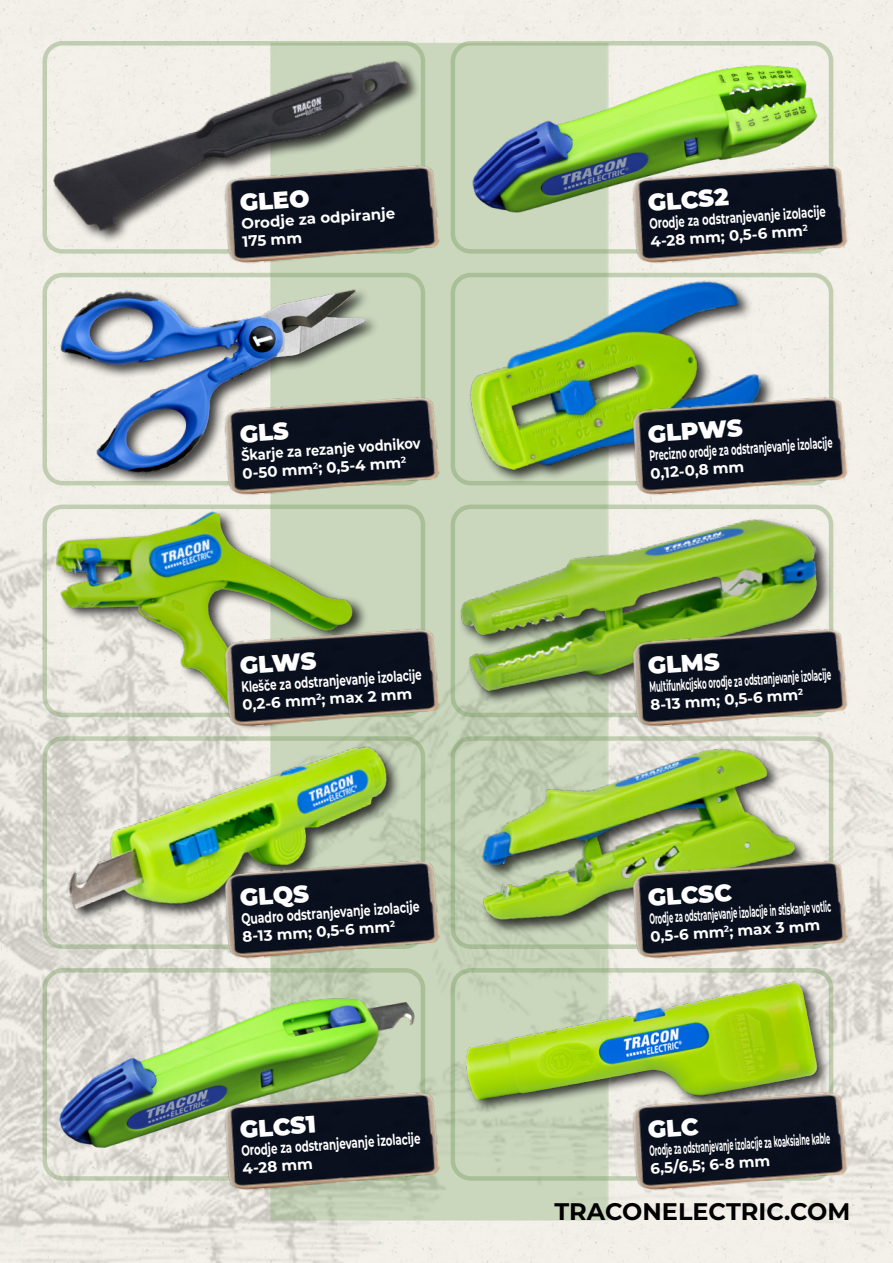
<style>
.page{position:relative;width:893px;height:1263px;background:#fff}
.page>*{position:absolute;margin:0;border:0;box-sizing:border-box;transform-origin:0 0}
.t1{font:900 24px "Montserrat";color:#fff}
.t2{font:700 24px "Montserrat";color:#000}
.t3{font:700 15px/18px "Montserrat";color:#fff;scale:.45 1}
.t4{font:700 15px/18px "Montserrat";color:#fff;scale:.47 1}
.t5{font:700 15px/18px "Montserrat";color:#fff;scale:.43 1}
.t6{font:700 15px/18px "Montserrat";color:#fff;scale:.55 1}
.t7{font:700 15px/18px "Montserrat";color:#fff;scale:.67 1}
.t8{font:700 15px/18px "Montserrat";color:#fff;scale:.69 1}
.t9{font:700 15px/18px "Montserrat";color:#fff;scale:.72 1}
.t10{font:700 15px/18px "Montserrat";color:#fff;scale:.86 1}
.t11{font:700 15px/18px "Montserrat";color:#fff;scale:.68 1}
.t12{font:700 15px/18px "Montserrat";color:#fff}
</style>
<div class="page">
<img style="left:0;top:0;width:893px;height:1263px">
<div style="left:451px;top:41px;width:382px;height:213px;border:4px solid #789b5f;border-radius:18px"></div>
<div style="left:451px;top:273px;width:382px;height:212px;border:4px solid #789b5f;border-radius:18px"></div>
<div style="left:451px;top:504px;width:382px;height:213px;border:4px solid #789b5f;border-radius:18px"></div>
<div style="left:451px;top:736px;width:382px;height:213px;border:4px solid #789b5f;border-radius:18px"></div>
<div style="left:451px;top:968px;width:382px;height:213px;border:4px solid #789b5f;border-radius:18px"></div>
<div style="left:43px;top:41px;width:382px;height:213px;border:4px solid #789b5f;border-radius:18px"></div>
<div style="left:43px;top:273px;width:382px;height:212px;border:4px solid #789b5f;border-radius:18px"></div>
<div style="left:43px;top:736px;width:382px;height:213px;border:4px solid #789b5f;border-radius:18px"></div>
<div style="left:43px;top:968px;width:382px;height:213px;border:4px solid #789b5f;border-radius:18px"></div>
<div style="left:58px;top:287px;width:322px;height:200px;background:#000;opacity:.75"></div>
<img style="left:61px;top:289px;width:305px;height:183px">
<img style="left:44px;top:58px;width:380px;height:181px">
<div style="left:54px;top:508px;width:315px;height:225px;background:#000;opacity:.75"></div>
<img style="left:45px;top:504px;width:334px;height:213px">
<img style="left:46px;top:735px;width:366px;height:198px">
<div style="left:468px;top:279px;width:308px;height:206px;background:#000;opacity:.75"></div>
<img style="left:458px;top:275px;width:311px;height:201px">
<div style="left:459px;top:517px;width:374px;height:189px;background:#000;opacity:.75"></div>
<img style="left:453px;top:511px;width:377px;height:184px">
<div style="left:480px;top:746px;width:330px;height:189px;background:#000;opacity:.75"></div>
<img style="left:463px;top:735px;width:340px;height:196px">
<div style="left:463px;top:979px;width:368px;height:135px;background:#000;opacity:.75"></div>
<img style="left:462px;top:976px;width:357px;height:128px">
<img style="left:630px;top:164px;width:219px;height:101px">
<img style="left:630px;top:395px;width:219px;height:102px">
<img style="left:630px;top:627px;width:219px;height:102px">
<img style="left:630px;top:859px;width:219px;height:101px">
<img style="left:630px;top:1091px;width:219px;height:101px">
<img style="left:223px;top:164px;width:218px;height:101px">
<img style="left:223px;top:395px;width:218px;height:102px">
<img style="left:223px;top:627px;width:218px;height:102px">
<img style="left:223px;top:859px;width:218px;height:101px">
<img style="left:223px;top:1091px;width:218px;height:101px">
<img style="left:58px;top:997px;width:358px;height:152px">
<img style="left:473px;top:66px;width:343px;height:146px">
<svg style="left:648px;top:1117px;width:51px;height:21px"></svg>
<svg style="left:240px;top:422px;width:49px;height:21px"></svg>
<h1 class="t1" style="left:239px;top:184px;width:71px;rotate:-4deg">GLEO</h1>
<p class="t12" style="left:241px;top:214px;width:156px;rotate:-4deg">Orodje za odpiranje<br>175 mm</p>
<h1 class="t1" style="left:647px;top:184px;width:82px;rotate:-4deg">GLCS2</h1>
<p class="t7" style="left:649px;top:214px;width:266px;rotate:-4deg">Orodje za odstranjevanje izolacije<br>4-28 mm; 0,5-6 mm<sup>2</sup></p>
<p class="t10" style="left:241px;top:446px;width:210px;rotate:-4deg">Škarje za rezanje vodnikov<br>0-50 mm<sup>2</sup>; 0,5-4 mm<sup>2</sup></p>
<h1 class="t1" style="left:647px;top:416px;width:96px;rotate:-4deg">GLPWS</h1>
<p class="t6" style="left:649px;top:446px;width:335px;rotate:-4deg">Precizno orodje za odstranjevanje izolacije<br>0,12-0,8 mm</p>
<h1 class="t1" style="left:239px;top:648px;width:78px;rotate:-4deg">GLWS</h1>
<p class="t8" style="left:241px;top:677px;width:264px;rotate:-4deg">Klešče za odstranjevanje izolacije<br>0,2-6 mm<sup>2</sup>; max 2 mm</p>
<h1 class="t1" style="left:647px;top:648px;width:73px;rotate:-4deg">GLMS</h1>
<p class="t4" style="left:649px;top:677px;width:389px;rotate:-4deg">Multifunkcijsko orodje za odstranjevanje izolacije<br>8-13 mm; 0,5-6 mm<sup>2</sup></p>
<h1 class="t1" style="left:239px;top:880px;width:71px;rotate:-4deg">GLQS</h1>
<p class="t9" style="left:241px;top:909px;width:250px;rotate:-4deg">Quadro odstranjevanje izolacije<br>8-13 mm; 0,5-6 mm<sup>2</sup></p>
<h1 class="t1" style="left:647px;top:880px;width:86px;rotate:-4deg">GLCSC</h1>
<p class="t3" style="left:649px;top:909px;width:407px;rotate:-4deg">Orodje za odstranjevanje izolacije in stiskanje votlic<br>0,5-6 mm<sup>2</sup>; max 3 mm</p>
<h1 class="t1" style="left:239px;top:1111px;width:78px;rotate:-4deg">GLCS1</h1>
<p class="t11" style="left:241px;top:1141px;width:266px;rotate:-4deg">Orodje za odstranjevanje izolacije<br>4-28 mm</p>
<p class="t5" style="left:649px;top:1141px;width:423px;rotate:-4deg">Orodje za odstranjevanje izolacije za koaksialne kable<br>6,5/6,5; 6-8 mm</p>
<h1 class="t2" style="left:554px;top:1194px;width:298px">TRACONELECTRIC.COM</h1>
</div>
